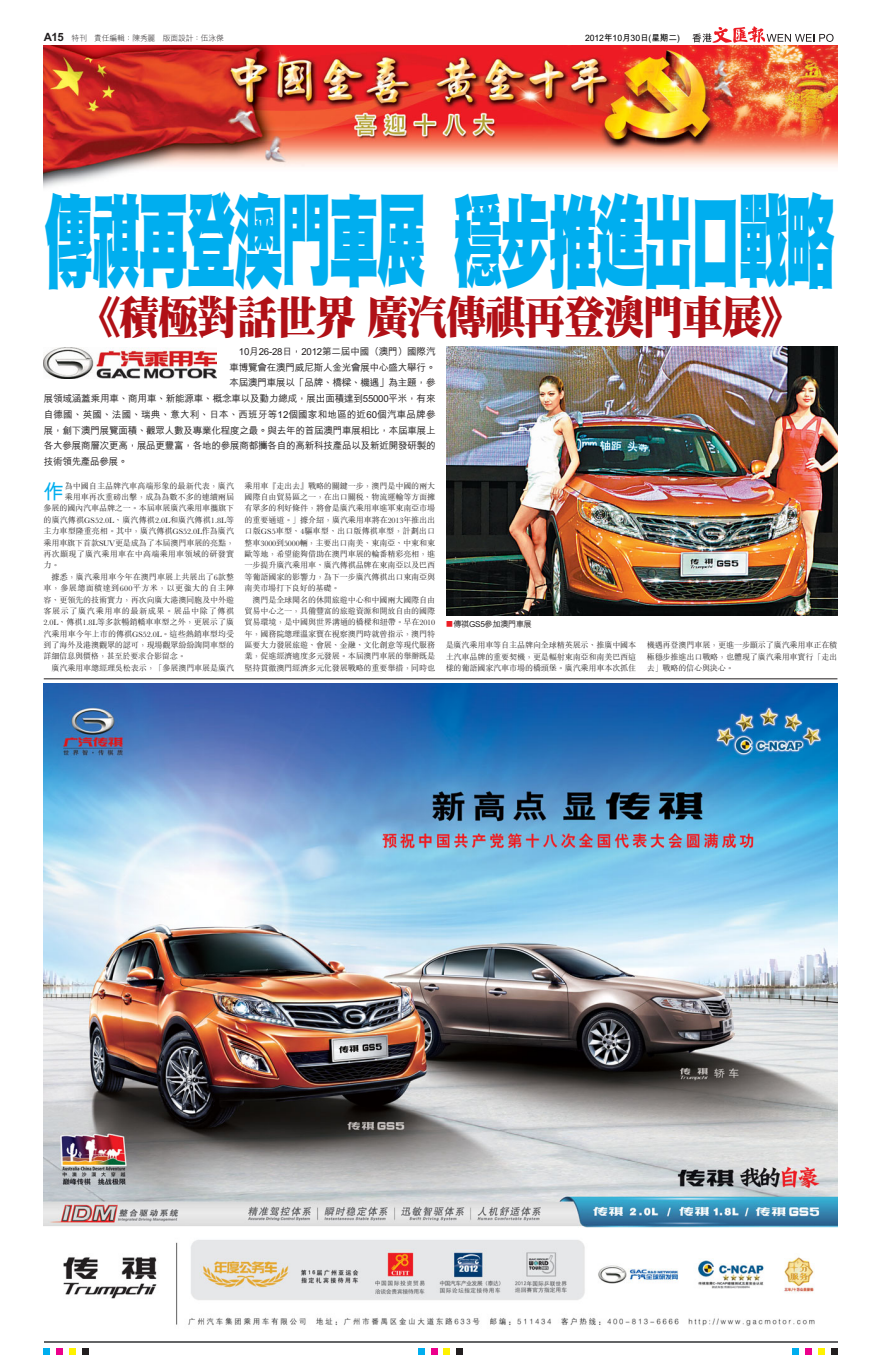
<style>
.page{position:relative;width:882px;height:1361px;background:#fff}
.page>*{position:absolute;margin:0;border:0;box-sizing:border-box;transform-origin:0 0}
.t1{font:102.38px "DFPG Hei UB MP BF";letter-spacing:-.04em;color:#00aeef;scale:.48 1}
.t2{font:44.98px "DFPG Ming UB MP BF";letter-spacing:-.04em;color:#b01016;scale:.91 1}
.t3{font:700 20.12px "M Hei";color:#00aeef}
.t4{font:500 9.62px "M Hei";letter-spacing:-.025em;color:#231f20}
.t5{font:500 9.62px "M Hei";letter-spacing:.01em;color:#231f20}
.t6{font:700 8.75px "M Hei";letter-spacing:-.01em;color:#000}
.t7{font:300 8.14px/11.4px "M Sung";letter-spacing:-.025em;color:#231f20;text-align:justify}
.t8{font:300 8.14px "M Sung";color:#231f20}
.t9{font:300 8.14px "M Sung";letter-spacing:.04em;color:#231f20}
.t10{font:300 8.14px "M Sung";letter-spacing:.02em;color:#231f20}
.t11{font:300 8.14px "M Sung";letter-spacing:-.005em;color:#231f20}
.t12{font:300 8.14px "M Sung";letter-spacing:.07em;color:#231f20}
.t13{font:500 8.14px "M Hei";letter-spacing:-.035em;color:#231f20}
.t14{font:300 7.88px "M Hei";letter-spacing:-.035em;color:#231f20}
.s1{font-family:"C Hei 2";font-weight:800;font-size:11.38px}
.s2{color:#ed1c24}
</style>
<div class="page">
<hr style="left:44px;top:1341px;width:793px;height:1px;background:#636466">
<svg style="left:44px;top:1348px;width:6px;height:6px"></svg>
<div style="left:56px;top:1348px;width:7px;height:6px;background:#ec008c"></div>
<div style="left:69px;top:1348px;width:7px;height:6px;background:#fff200"></div>
<div style="left:82px;top:1348px;width:7px;height:6px;background:#231f20"></div>
<div style="left:792px;top:1348px;width:7px;height:6px;background:#00aeef"></div>
<div style="left:805px;top:1348px;width:7px;height:6px;background:#ec008c"></div>
<svg style="left:818px;top:1348px;width:6px;height:6px"></svg>
<svg style="left:831px;top:1348px;width:6px;height:6px"></svg>
<svg style="left:418px;top:1348px;width:6px;height:6px"></svg>
<svg style="left:431px;top:1348px;width:6px;height:6px"></svg>
<svg style="left:444px;top:1348px;width:6px;height:6px"></svg>
<svg style="left:457px;top:1348px;width:6px;height:6px"></svg>
<img style="left:44px;top:45px;width:793px;height:143px">
<svg style="left:692px;top:26px;width:142px;height:17px"></svg>
<img style="left:447px;top:346px;width:390px;height:270px">
<img style="left:44px;top:348px;width:173px;height:30px">
<hr style="left:44px;top:678px;width:793px;height:1px;background:#231f20">
<img style="left:44px;top:683px;width:793px;height:643px">
<p class="t14" style="left:44px;top:34px;width:182px"><span class="s1">A15</span> 特刊　責任編輯：陳秀麗　版面設計：伍泳傑</p>
<p class="t6" style="left:585px;top:33px;width:96px">2012年10月30日(星期二)</p>
<h1 class="t1" style="left:44px;top:190px;width:1651px">傳祺再登澳門車展穩步推進出口戰略</h1>
<h2 class="t2" style="left:79px;top:294px;width:796px">《積極對話世界廣汽傳祺再登澳門車展》</h2>
<p class="t4" style="left:239px;top:346px;width:198px">10月26-28日，2012第二屆中國（澳門）國際汽</p>
<p class="t4" style="left:229px;top:362px;width:208px">車博覽會在澳門威尼斯人金光會展中心盛大舉行。</p>
<p class="t4" style="left:229px;top:378px;width:208px">本屆澳門車展以「品牌、橋樑、機遇」為主題，參</p>
<p class="t4" style="left:44px;top:393px;width:393px">展領域涵蓋乘用車、商用車、新能源車、概念車以及動力總成，展出面積達到55000平米，有來</p>
<p class="t5" style="left:44px;top:409px;width:393px">自德國、英國、法國、瑞典、意大利、日本、西班牙等12個國家和地區的近60個汽車品牌參</p>
<p class="t4" style="left:44px;top:425px;width:393px">展，創下澳門展覽面積、觀眾人數及專業化程度之最。與去年的首屆澳門車展相比，本屆車展上</p>
<p class="t4" style="left:44px;top:441px;width:393px">各大參展商層次更高，展品更豐富，各地的參展商都攜各自的高新科技產品以及新近開發研製的</p>
<p class="t4" style="left:44px;top:456px;width:86px">技術領先產品參展。</p>
<h3 class="t3" style="left:44px;top:481px;width:22px">作</h3>
<p class="t7" style="left:65px;top:480px;width:171px">為中國自主品牌汽車高端形象的最新代表，廣汽</p>
<p class="t7" style="left:65px;top:492px;width:171px">乘用車再次重磅出擊，成為為數不多的連續兩屆</p>
<p class="t7" style="left:44px;top:503px;width:192px">參展的國內汽車品牌之一。本屆車展廣汽乘用車攜旗下</p>
<p class="t8" style="left:44px;top:516px;width:192px">的廣汽傳祺GS52.0L、廣汽傳祺2.0L和廣汽傳祺1.8L等</p>
<p class="t7" style="left:44px;top:526px;width:192px">主力車型隆重亮相。其中，廣汽傳祺GS52.0L作為廣汽</p>
<p class="t7" style="left:44px;top:537px;width:192px">乘用車旗下首款SUV更是成為了本屆澳門車展的亮點，</p>
<p class="t10" style="left:44px;top:550px;width:192px">再次顯現了廣汽乘用車在中高端乘用車領域的研發實</p>
<p class="t7" style="left:44px;top:560px;width:18px">力。</p>
<p class="t11" style="left:52px;top:572px;width:184px">據悉，廣汽乘用車今年在澳門車展上共展出了6款整</p>
<p class="t9" style="left:44px;top:584px;width:192px">車，參展總面積達到600平方米，以更強大的自主陣</p>
<p class="t7" style="left:44px;top:594px;width:192px">容、更領先的技術實力，再次向廣大港澳同胞及中外遊</p>
<p class="t12" style="left:44px;top:607px;width:192px">客展示了廣汽乘用車的最新成果。展品中除了傳祺</p>
<p class="t7" style="left:44px;top:617px;width:192px">2.0L、傳祺1.8L等多款暢銷轎車車型之外，更展示了廣</p>
<p class="t7" style="left:44px;top:628px;width:192px">汽乘用車今年上市的傳祺GS52.0L。這些熱銷車型均受</p>
<p class="t7" style="left:44px;top:640px;width:192px">到了海外及港澳觀眾的認可，現場觀眾紛紛詢問車型的</p>
<p class="t7" style="left:44px;top:651px;width:144px">詳細信息與價格，甚至於要求合影留念。</p>
<p class="t7" style="left:51px;top:662px;width:184px">廣汽乘用車總經理吳松表示，「參展澳門車展是廣汽</p>
<p class="t7" style="left:245px;top:480px;width:192px">乘用車『走出去』戰略的關鍵一步，澳門是中國的兩大國際自由貿易區之一，在出口關稅、物流運輸等方面擁有眾多的利好條件，將會是廣汽乘用車進軍東南亞市場的重要通道。」據介紹，廣汽乘用車將在2013年推出出口版GS5車型、4驅車型、出口版傳祺車型，計劃出口整車3000到5000輛，主要出口南美、東南亞、中東和東歐等地，希望能夠借助在澳門車展的輪番精彩亮相，進一步提升廣汽乘用車、廣汽傳祺品牌在東南亞以及巴西等葡語國家的影響力，為下一步廣汽傳祺出口東南亞與南美市場打下良好的基礎。</p>
<p class="t7" style="left:245px;top:594px;width:192px;text-indent:8px">澳門是全球聞名的休閒旅遊中心和中國兩大國際自由貿易中心之一，具備豐富的旅遊資源和開放自由的國際貿易環境，是中國與世界溝通的橋樑和紐帶。早在2010年，國務院總理溫家寶在視察澳門時就曾指示，澳門特區要大力發展旅遊、會展、金融、文化創意等現代服務業，促進經濟適度多元發展。本屆澳門車展的舉辦既是堅持貫徹澳門經濟多元化發展戰略的重要舉措，同時也</p>
<p class="t13" style="left:446px;top:619px;width:88px"><span class="s2">■</span>傳祺GS5參加澳門車展</p>
<p class="t7" style="left:446px;top:640px;width:192px">是廣汽乘用車等自主品牌向全球精英展示、推廣中國本土汽車品牌的重要契機，更是輻射東南亞和南美巴西這樣的葡語國家汽車市場的橋頭堡。廣汽乘用車本次抓住</p>
<p class="t7" style="left:647px;top:640px;width:192px">機遇再登澳門車展，更進一步顯示了廣汽乘用車正在積極穩步推進出口戰略，也體現了廣汽乘用車實行「走出去」戰略的信心與決心。</p>
</div>
